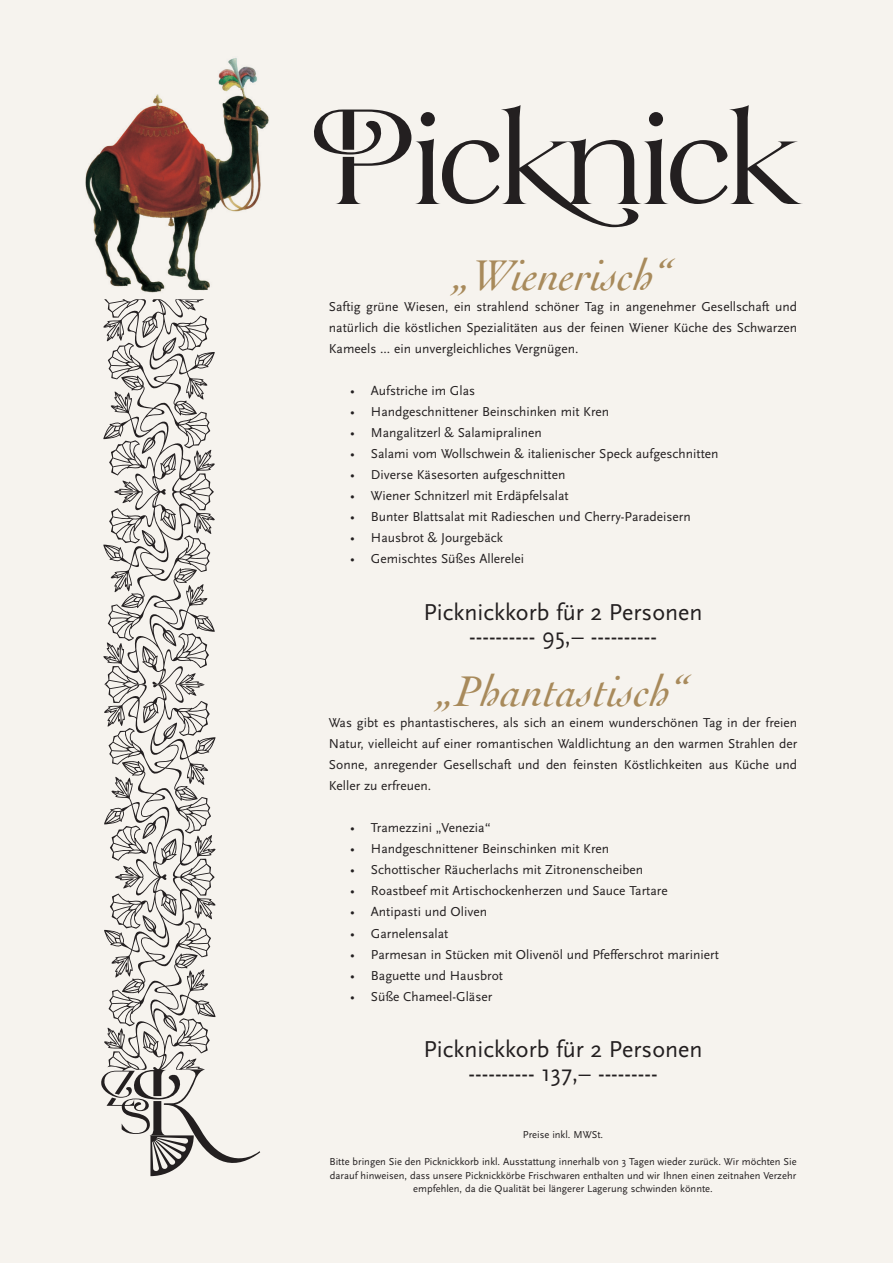
<style>
.page{position:relative;width:893px;height:1263px;background:#f6f3ee}
.page>*{position:absolute;margin:0;border:0;box-sizing:border-box;transform-origin:0 0}
.t1{font:700 178.5px "Lawrence";color:#231f20}
.t2{font:italic 45px "Cochin";color:#a88a5b}
.t3{font:24px/24px "Scala Sans";color:#231f20;text-align:center}
.t4{font:13.5px/21px "Scala Sans";color:#231f20;text-align:justify}
.t5{font:10.5px/13.5px "Scala Sans";color:#231f20;text-align:center}
</style>
<div class="page">
<img style="left:85px;top:58px;width:184px;height:235px">
<svg style="left:101px;top:299px;width:159px;height:877px"></svg>
<h1 class="t1" style="left:333px;top:77px;width:466px">Picknick</h1>
<h2 class="t2" style="left:454px;top:245px;width:219px">„Wienerisch“</h2>
<p class="t4" style="left:329px;top:296px;width:470px">Saftig grüne Wiesen, ein strahlend schöner Tag in angenehmer Gesellschaft und natürlich die köstlichen Spezialitäten aus der feinen Wiener Küche des Schwarzen Kameels ... ein unvergleichliches Vergnügen.</p>
<p class="t4" style="left:350px;top:380px;width:126px">• Aufstriche im Glas</p>
<p class="t4" style="left:350px;top:401px;width:261px">• Handgeschnittener Beinschinken mit Kren</p>
<p class="t4" style="left:350px;top:422px;width:193px">• Mangalitzerl &amp; Salamipralinen</p>
<p class="t4" style="left:350px;top:443px;width:370px">• Salami vom Wollschwein &amp; italienischer Speck aufgeschnitten</p>
<p class="t4" style="left:350px;top:464px;width:217px">• Diverse Käsesorten aufgeschnitten</p>
<p class="t4" style="left:350px;top:485px;width:220px">• Wiener Schnitzerl mit Erdäpfelsalat</p>
<p class="t4" style="left:350px;top:507px;width:342px">• Bunter Blattsalat mit Radieschen und Cherry-Paradeisern</p>
<p class="t4" style="left:350px;top:528px;width:154px">• Hausbrot &amp; Jourgebäck</p>
<p class="t4" style="left:350px;top:549px;width:175px">• Gemischtes Süßes Allerelei</p>
<h3 class="t3" style="left:424px;top:601px;width:280px">Picknickkorb für 2 Personen ---------- 95,– ----------</h3>
<h2 class="t2" style="left:438px;top:661px;width:251px">„Phantastisch“</h2>
<p class="t4" style="left:329px;top:713px;width:470px">Was gibt es phantastischeres, als sich an einem wunderschönen Tag in der freien Natur, vielleicht auf einer romantischen Waldlichtung an den warmen Strahlen der Sonne, anregender Gesellschaft und den feinsten Köstlichkeiten aus Küche und Keller zu erfreuen.</p>
<p class="t4" style="left:350px;top:818px;width:142px">• Tramezzini „Venezia“</p>
<p class="t4" style="left:350px;top:839px;width:261px">• Handgeschnittener Beinschinken mit Kren</p>
<p class="t4" style="left:350px;top:860px;width:294px">• Schottischer Räucherlachs mit Zitronenscheiben</p>
<p class="t4" style="left:350px;top:881px;width:319px">• Roastbeef mit Artischockenherzen und Sauce Tartare</p>
<p class="t4" style="left:350px;top:902px;width:138px">• Antipasti und Oliven</p>
<p class="t4" style="left:350px;top:923px;width:100px">• Garnelensalat</p>
<p class="t4" style="left:350px;top:944px;width:370px">• Parmesan in Stücken mit Olivenöl und Pfefferschrot mariniert</p>
<p class="t4" style="left:350px;top:965px;width:154px">• Baguette und Hausbrot</p>
<p class="t4" style="left:350px;top:986px;width:144px">• Süße Chameel-Gläser</p>
<h3 class="t3" style="left:424px;top:1038px;width:280px">Picknickkorb für 2 Personen ---------- 137,– ---------</h3>
<p class="t5" style="left:523px;top:1128px;width:82px">Preise inkl. MWSt.</p>
<p class="t5" style="left:329px;top:1155px;width:469px">Bitte bringen Sie den Picknickkorb inkl. Ausstattung innerhalb von 3 Tagen wieder zurück. Wir möchten Sie darauf hinweisen, dass unsere Picknickkörbe Frischwaren enthalten und wir Ihnen einen zeitnahen Verzehr empfehlen, da die Qualität bei längerer Lagerung schwinden könnte.</p>
</div>
